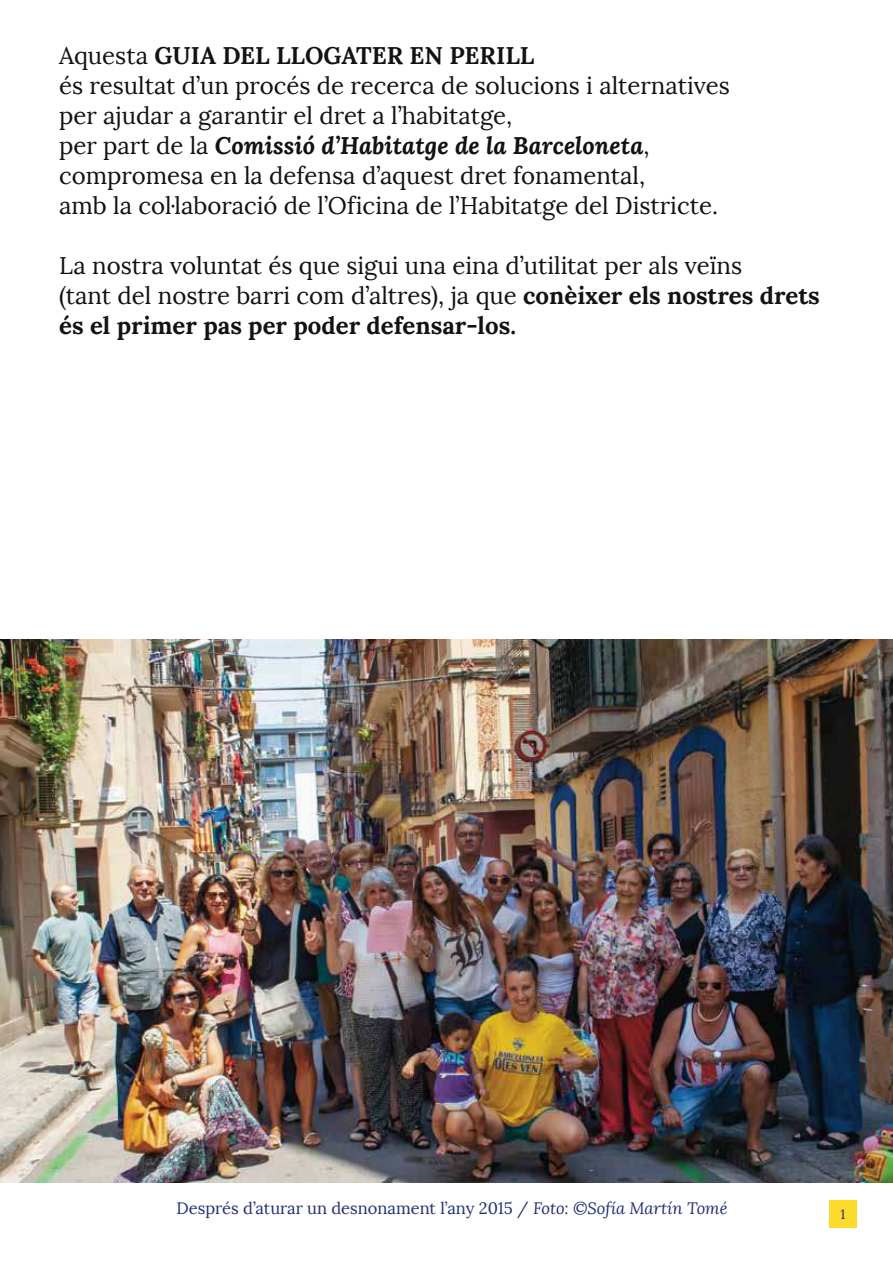
<style>
.page{position:relative;width:893px;height:1263px;background:#fff}
.page>*{position:absolute;margin:0;border:0;box-sizing:border-box;transform-origin:0 0}
.t1{font:24px/30px "Lora";color:#121212}
.t2{font:16.5px "Lora";color:#212f77}
.t3{font:13.5px "Lora";color:#212f77}
.s1{font-weight:700}
.s2{font-weight:700;font-style:italic}
.s3{font-style:italic}
</style>
<div class="page">
<img style="left:0;top:639px;width:893px;height:544px">
<div style="left:830px;top:1200px;width:27px;height:28px;background:#fddb2d"></div>
<p class="t1" style="left:59px;top:40px;width:672px">Aquesta <span class="s1">GUIA DEL LLOGATER EN PERILL<br></span>és resultat d’un procés de recerca de solucions i alternatives per ajudar a garantir el dret a l’habitatge,<br>per part de la <span class="s2">Comissió d’Habitatge de la Barceloneta</span>, compromesa en la defensa d’aquest dret fonamental,<br>amb la col·laboració de l’Oficina de l’Habitatge del Districte.</p>
<p class="t1" style="left:59px;top:250px;width:762px">La nostra voluntat és que sigui una eina d’utilitat per als veïns<br>(tant del nostre barri com d’altres), ja que <span class="s1">conèixer els nostres drets és el primer pas per poder defensar-los.</span></p>
<p class="t2" style="left:176px;top:1197px;width:553px">Després d’aturar un desnonament l’any 2015 / <span class="s3">Foto: ©Sofía Martín Tomé</span></p>
<p class="t3" style="left:840px;top:1206px;width:6px">1</p>
</div>
